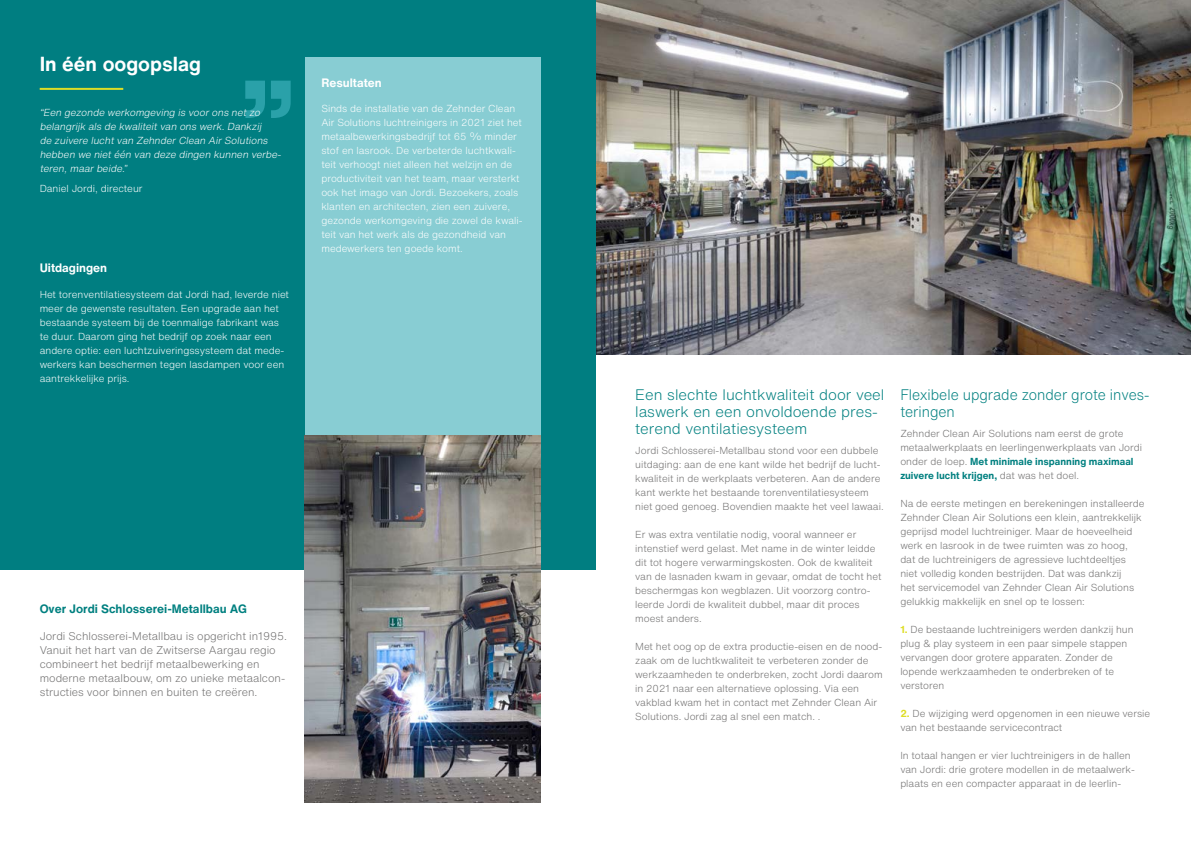
<style>
.page{position:relative;width:1191px;height:842px;background:#fff}
.page>*{position:absolute;margin:0;border:0;box-sizing:border-box;transform-origin:0 0}
.t1{font:700 20px "Helvetica Now Text";color:#fff}
.t2{font:300 15px/17px "Helvetica Now Text";color:#008080}
.t3{font:300 15px/17px "Helvetica Now Text";color:#008080;scale:.94 1}
.t4{font:700 12px "Helvetica Now Text";color:#008080}
.t5{font:700 12px "Helvetica Now Text";color:#fff}
.t6{font:300 11px/14px "Helvetica Now Text";color:#706f6f}
.t7{font:300 10px/14px "Helvetica Now Text";color:#706f6f}
.t8{font:300 10px/14px "Helvetica Now Text";color:#fff}
.t9{font:italic 300 10px/14px "Helvetica Now Text";color:#fff}
.s1{font-weight:700;color:#008080}
.s2{font-weight:700;color:#dedd26}
</style>
<div class="page">
<img style="left:595px;top:0;width:596px;height:354px">
<div style="left:0;top:0;width:595px;height:569px;background:#007e81"></div>
<div style="left:305px;top:57px;width:235px;height:444px;background:#88cdd3"></div>
<img style="left:305px;top:435px;width:235px;height:367px">
<hr style="left:40px;top:88px;width:83px;height:2px;background:#dedd26">
<svg style="left:245px;top:81px;width:46px;height:37px"></svg>
<h1 class="t1" style="left:40px;top:49px;width:163px">In één oogopslag</h1>
<p class="t9" style="left:40px;top:106px;width:245px">“Een gezonde werkomgeving is voorons netzo belangrij k als de kwaliteitvan ons werk.Dankzij<br>de zuivere luchtvan ZehnderClean AirSolutions hebben we nietéén van deze dingen kunnen verbe&shy;teren,maarbeide.”</p>
<p class="t8" style="left:40px;top:181px;width:104px">Daniel Jordi, directeur</p>
<p class="t5" style="left:40px;top:259px;width:69px">Uitdagingen</p>
<p class="t8" style="left:40px;top:287px;width:251px">Het torenventilatiesysteem dat Jordi had, leverde niet meer de gewenste resultaten. Een upgrade aan het bestaande systeem bij de toenmalige fabrikant was te duur. Daarom ging het bedrijf op zoek naar een andere optie: een luchtzuiveringssysteem dat mede&shy;werkers kan beschermen tegen lasdampen voor een aantrekkelijke prijs.</p>
<p class="t5" style="left:321px;top:74px;width:62px">Resultaten</p>
<p class="t8" style="left:321px;top:101px;width:203px">Sinds de installatie van de Zehnder Clean Air Solutions luchtreinigers in 2021 ziet het metaalbewerkingsbedrijf tot 65 % minder stof en lasrook. De verbeterde luchtkwali&shy;teit verhoogt niet alleen het welzijn en de productiviteit van het team, maar versterkt ook het imago van Jordi. Bezoekers, zoals klanten en architecten, zien een zuivere, gezonde werkomgeving die zowel de kwali&shy;teit van het werk als de gezondheid van medewerkers ten goede komt.</p>
<p class="t4" style="left:40px;top:600px;width:209px">Over Jordi Schlosserei-Metallbau AG</p>
<p class="t6" style="left:40px;top:628px;width:249px">Jordi Schlosserei-Metallbau is opgericht in1995.<br>Vanuit het hart van de Zwitserse Aargau regio combineert het bedrijf metaalbewerking en moderne metaalbouw, om zo unieke metaalcon&shy;structies voor binnen en buiten te creëren.</p>
<h2 class="t2" style="left:635px;top:386px;width:251px">Een slechte luchtkwaliteit door veel laswerk en een onvoldoende pres&shy;terend ventilatiesysteem</h2>
<p class="t7" style="left:635px;top:443px;width:250px">Jordi Schlosserei-Metallbau stond voor een dubbele uitdaging: aan de ene kant wilde het bedrijf de lucht&shy;kwaliteit in de werkplaats verbeteren. Aan de andere kant werkte het bestaande torenventilatiesysteem niet goed genoeg. Bovendien maakte het veel lawaai.</p>
<p class="t7" style="left:635px;top:527px;width:248px">Er was extra ventilatie nodig, vooral wanneer er intenstief werd gelast. Met name in de winter leidde dit tot hogere verwarmingskosten. Ook de kwaliteit van de lasnaden kwam in gevaar, omdat de tocht het beschermgas kon wegblazen. Uit voorzorg contro&shy;leerde Jordi de kwaliteit dubbel, maar dit proces moest anders.</p>
<p class="t7" style="left:635px;top:639px;width:249px">Met het oog op de extra productie-eisen en de nood&shy;zaak om de luchtkwaliteit te verbeteren zonder de werkzaamheden te onderbreken, zocht Jordi daarom in 2021 naar een alternatieve oplossing. Via een vakblad kwam het in contact met Zehnder Clean Air Solutions. Jordi zag al snel een match. .</p>
<h2 class="t3" style="left:900px;top:386px;width:266px">Flexibele upgrade zonder grote inves&shy;teringen</h2>
<p class="t7" style="left:900px;top:426px;width:243px">Zehnder Clean Air Solutions nam eerst de grote metaalwerkplaats en leerlingenwerkplaats van Jordi onder de loep. <span class="s1">Met minimale inspanning maximaal zuivere lucht krijgen,</span> dat was het doel.</p>
<p class="t7" style="left:900px;top:496px;width:246px">Na de eerste metingen en berekeningen installeerde Zehnder Clean Air Solutions een klein, aantrekkelijk geprijsd model luchtreiniger. Maar de hoeveelheid werk en lasrook in de twee ruimten was zo hoog, dat de luchtreinigers de agressieve luchtdeeltjes niet volledig konden bestrijden. Dat was dankzij<br>het servicemodel van Zehnder Clean Air Solutions gelukkig makkelijk en snel op te lossen:</p>
<p class="t7" style="left:900px;top:622px;width:235px"><span class="s2">1.</span> De bestaande luchtreinigers werden dankzij hun plug &amp; play systeem in een paar simpele stappen vervangen door grotere apparaten. Zonder de lopende werkzaamheden te onderbreken of te verstoren</p>
<p class="t7" style="left:900px;top:706px;width:251px"><span class="s2">2.</span> De wijziging werd opgenomen in een nieuwe versie van het bestaande servicecontract</p>
<p class="t7" style="left:900px;top:748px;width:236px">In totaal hangen er vier luchtreinigers in de hallen van Jordi: drie grotere modellen in de metaalwerk&shy;plaats en een compacter apparaat in de leerlin-</p>
</div>
